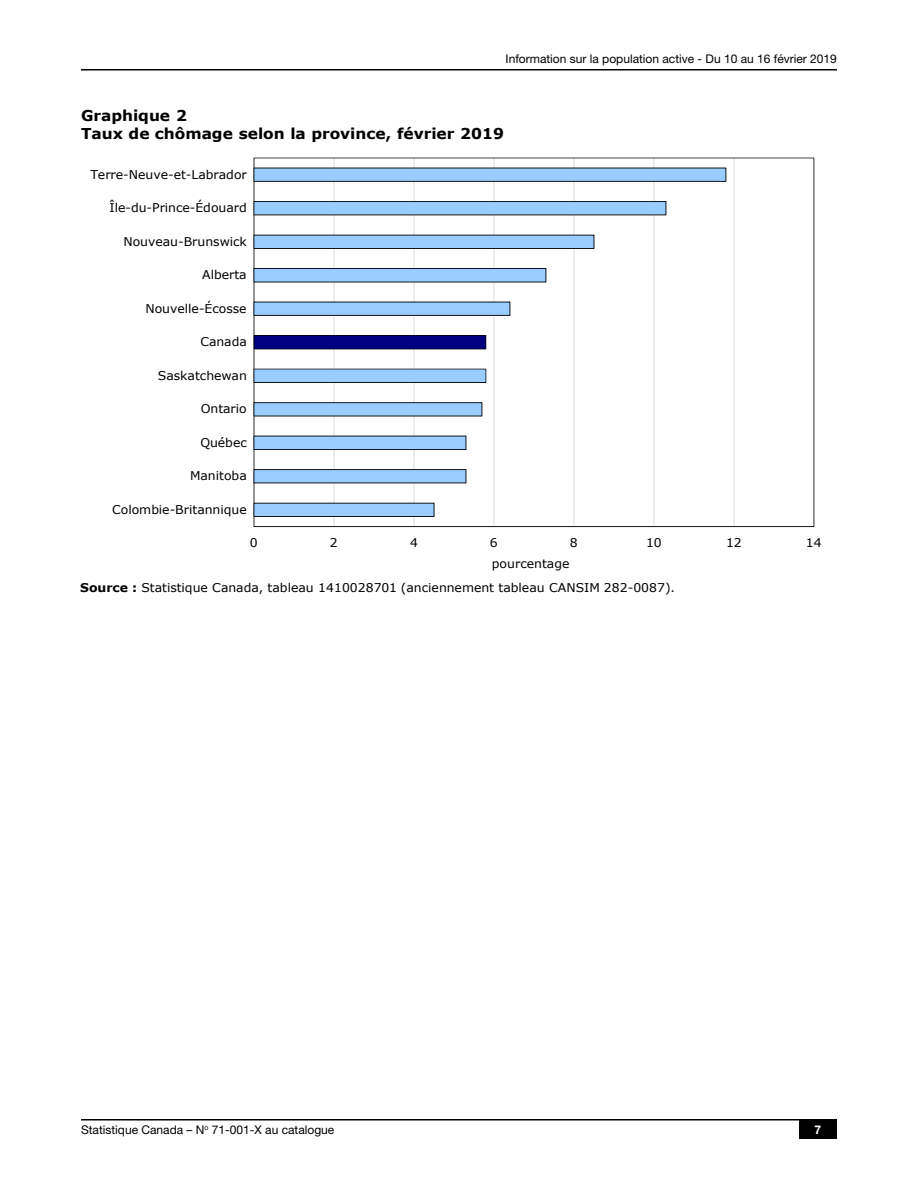
<style>
.page{position:relative;width:918px;height:1188px;background:#fff}
.page>*{position:absolute;margin:0;border:0;box-sizing:border-box;transform-origin:0 0}
.t1{font:700 15px/18.1px "Verdana";color:#000}
.t2{font:12.15px "Verdana";letter-spacing:-.005em;color:#000}
.t3{font:12px "Helvetica Neue LT Std";color:#000}
.t4{font:700 12px "Helvetica Neue LT Std";color:#fff}
.s1{font-weight:700}
</style>
<div class="page">
<hr style="left:814px;top:158px;width:1px;height:369px;background:#d9d9d9">
<svg style="left:254px;top:158px;width:560px;height:369px"></svg>
<svg style="left:254px;top:168px;width:472px;height:349px"></svg>
<div style="left:799px;top:1120px;width:38px;height:19px;background:#000"></div>
<hr style="left:81px;top:1119px;width:756px;height:1px;background:#000">
<hr style="left:81px;top:69px;width:756px;height:1px;background:#000">
<p class="t3" style="left:506px;top:51px;width:333px">Information sur la population active - Du 10 au 16 février 2019</p>
<p class="t1" style="left:81px;top:106px;width:424px">Graphique 2<br>Taux de chômage selon la province, février 2019</p>
<p class="t2" style="left:90px;top:166px;width:158px">Terre-Neuve-et-Labrador</p>
<p class="t2" style="left:109px;top:200px;width:139px">Île-du-Prince-Édouard</p>
<p class="t2" style="left:124px;top:233px;width:125px">Nouveau-Brunswick</p>
<p class="t2" style="left:202px;top:266px;width:46px">Alberta</p>
<p class="t2" style="left:146px;top:300px;width:103px">Nouvelle-Écosse</p>
<p class="t2" style="left:200px;top:334px;width:48px">Canada</p>
<p class="t2" style="left:158px;top:367px;width:91px">Saskatchewan</p>
<p class="t2" style="left:201px;top:401px;width:48px">Ontario</p>
<p class="t2" style="left:200px;top:434px;width:48px">Québec</p>
<p class="t2" style="left:190px;top:468px;width:58px">Manitoba</p>
<p class="t2" style="left:112px;top:501px;width:136px">Colombie-Britannique</p>
<p class="t2" style="left:250px;top:534px;width:9px">0</p>
<p class="t2" style="left:330px;top:534px;width:9px">2</p>
<p class="t2" style="left:410px;top:534px;width:9px">4</p>
<p class="t2" style="left:490px;top:534px;width:9px">6</p>
<p class="t2" style="left:570px;top:534px;width:9px">8</p>
<p class="t2" style="left:646px;top:534px;width:17px">10</p>
<p class="t2" style="left:726px;top:534px;width:17px">12</p>
<p class="t2" style="left:806px;top:534px;width:17px">14</p>
<p class="t2" style="left:492px;top:555px;width:79px">pourcentage</p>
<p class="t2" style="left:80px;top:580px;width:596px"><span class="s1">Source :</span> Statistique Canada, tableau 1410028701 (anciennement tableau CANSIM 282-0087).</p>
<p class="t3" style="left:81px;top:1122px;width:255px">Statistique Canada – N<sup>o</sup> 71-001-X au catalogue</p>
<p class="t4" style="left:814px;top:1122px;width:8px">7</p>
</div>
